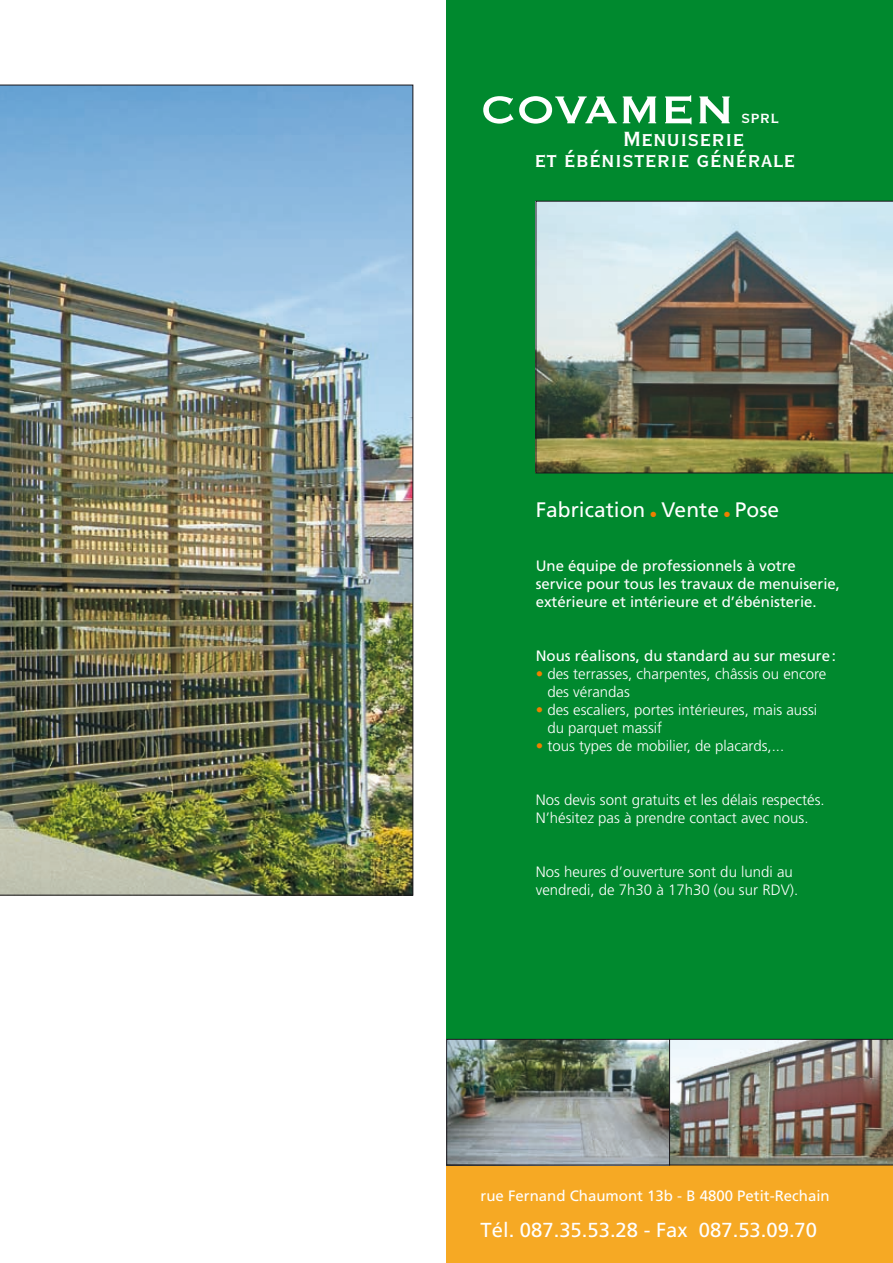
<style>
.page{position:relative;width:893px;height:1263px;background:#fff}
.page>*{position:absolute;margin:0;border:0;box-sizing:border-box;transform-origin:0 0}
.t1{font:51px "Copperplate Thirty One BC";letter-spacing:-.015em;color:#fff}
.t2{font:27px/21px "Copperplate Thirty BC";color:#fff}
.t3{font:21px "Frutiger";color:#fff}
.t4{font:21px "Copperplate Thirty BC";color:#fff}
.t5{font:20.25px "Frutiger";color:#fff}
.t6{font:300 15px/18px "Frutiger";color:#fff}
.t7{font:15px/18px "Frutiger";color:#fff}
.s1{color:#ee7f00}
</style>
<div class="page">
<div style="left:446px;top:0;width:447px;height:1263px;background:#00892e"></div>
<img style="left:536px;top:201px;width:357px;height:272px">
<div style="left:446px;top:1165px;width:447px;height:98px;background:#f6a924"></div>
<img style="left:448px;top:1041px;width:220px;height:122px">
<div style="left:446px;top:1039px;width:224px;height:126px;border:1px solid #1a171c"></div>
<img style="left:669px;top:1039px;width:224px;height:126px">
<img style="left:0;top:85px;width:413px;height:810px">
<h1 class="t1" style="left:480px;top:84px;width:255px">COVAMEN</h1>
<h3 class="t4" style="left:741px;top:108px;width:39px">sprl</h3>
<h2 class="t2" style="left:534px;top:129px;width:262px;text-indent:89px">Menuiserie<br>et ébénisterie générale</h2>
<h3 class="t3" style="left:536px;top:497px;width:245px">Fabrication <span class="s1">●</span> Vente <span class="s1">●</span> Pose</h3>
<p class="t7" style="left:536px;top:557px;width:306px">Une équipe de professionnels à votre service pour tous les travaux de menuiserie, extérieure et intérieure et d’ébénisterie.</p>
<p class="t7" style="left:536px;top:647px;width:302px">Nous réalisons, du standard au sur mesure:</p>
<p class="t6" style="left:547px;top:665px;width:280px;text-indent:-12px"><span class="s1">•</span> des terrasses, charpentes, châssis ou encore des vérandas</p>
<p class="t6" style="left:547px;top:701px;width:271px;text-indent:-12px"><span class="s1">•</span> des escaliers, portes intérieures, mais aussi du parquet massif</p>
<p class="t6" style="left:536px;top:737px;width:250px"><span class="s1">•</span> tous types de mobilier, de placards,...</p>
<p class="t6" style="left:536px;top:791px;width:290px">Nos devis sont gratuits et les délais respectés.<br>N’hésitez pas à prendre contact avec nous.</p>
<p class="t6" style="left:536px;top:863px;width:264px">Nos heures d’ouverture sont du lundi au vendredi, de 7h30 à 17h30 (ou sur RDV).</p>
<p class="t7" style="left:480px;top:1187px;width:351px">rue Fernand Chaumont 13b - B 4800 Petit-Rechain</p>
<h3 class="t5" style="left:480px;top:1218px;width:338px">Tél. 087.35.53.28 - Fax 087.53.09.70</h3>
</div>
